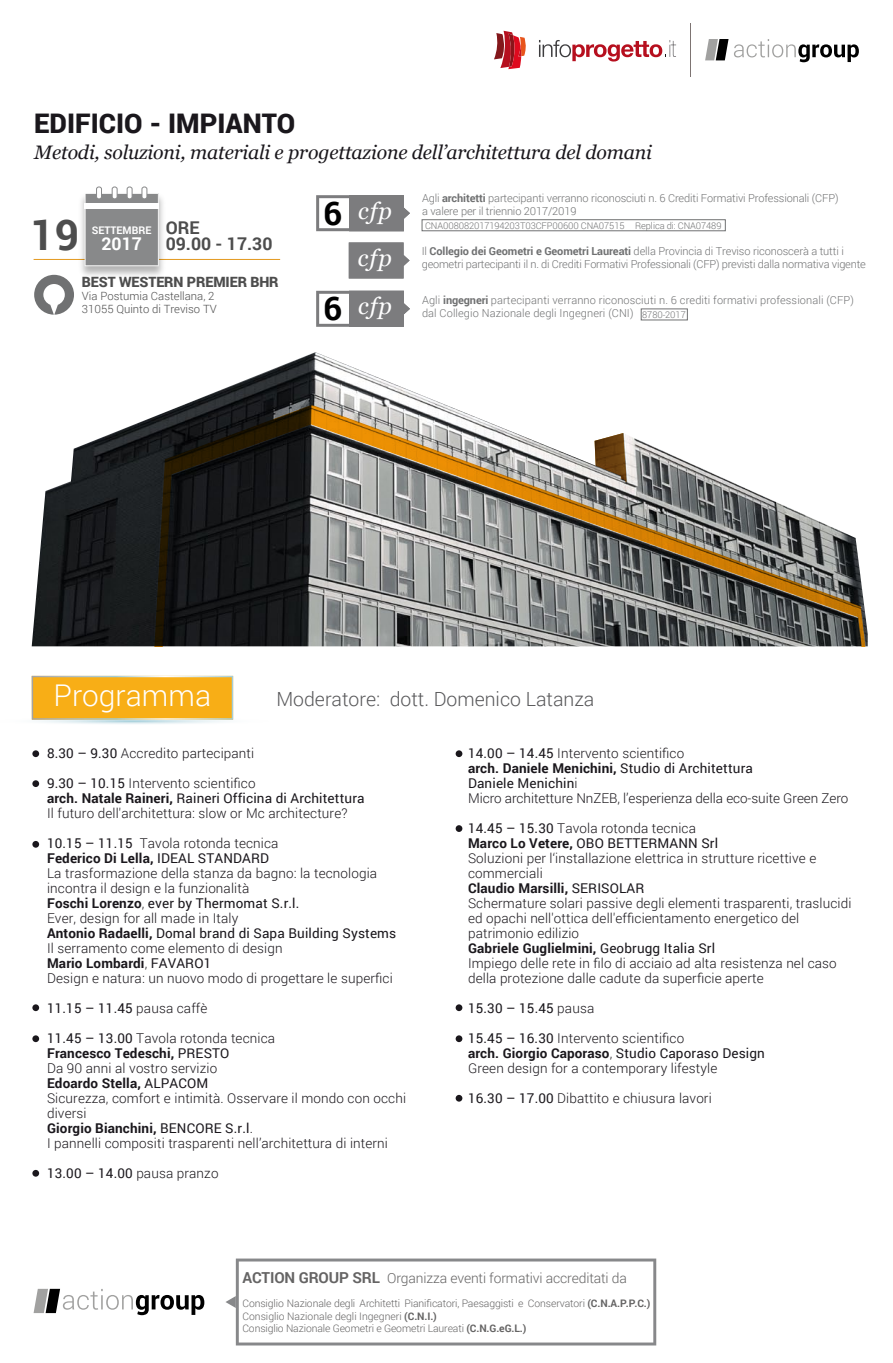
<style>
.page{position:relative;width:893px;height:1363px;background:#fff}
.page>*{position:absolute;margin:0;border:0;box-sizing:border-box;transform-origin:0 0}
.t1{font:700 42.45px "Roboto";color:#4d4d4d}
.t2{font:700 32.55px "Roboto";color:#000}
.t3{font:300 30px "Roboto";color:#fff}
.t4{font:900 27px "Roboto";color:#1a171c}
.t5{font:italic 23.4px "Georgia";letter-spacing:.05em;color:#fff}
.t6{font:italic 19.5px "Georgia";letter-spacing:-.01em;color:#1a171c}
.t7{font:300 19.5px "Roboto";color:#58585a}
.t8{font:700 17.55px/16.2px "Roboto";color:#4d4d4d}
.t9{font:700 17.55px "Roboto";color:#fff}
.t10{font:900 14.1px "Roboto";letter-spacing:-.005em;color:#4d4d4d}
.t11{font:300 13.95px "Roboto";letter-spacing:-.01em;color:#656464}
.t12{font:300 13.5px/15px "Roboto";letter-spacing:.01em;color:#1a171c}
.t13{font:13.5px "Roboto";letter-spacing:.01em;color:#1a171c}
.t14{font:300 11.4px/13.2px "Roboto";color:#4d4d4d}
.t15{font:300 10.95px/13px "Roboto";letter-spacing:-.01em;color:#707172}
.t16{font:300 10.95px/13px "Roboto";letter-spacing:.01em;color:#707172}
.t17{font:700 10.5px "Roboto";color:#fff}
.t18{font:300 10.35px/12.5px "Roboto";letter-spacing:-.01em;color:#656464}
.t19{font:300 9.3px "Roboto";letter-spacing:-.01em;color:#707172}
.s1{font-weight:700}
.s2{font-weight:400}
.s3{font-weight:300}
.s4{font-weight:700;font-size:15.15px}
</style>
<div class="page">
<svg style="left:31px;top:676px;width:203px;height:48px;background:#f2b636"></svg>
<div style="left:32px;top:750px;width:7px;height:7px;background:#1a171c;border-radius:50%"></div>
<div style="left:32px;top:780px;width:7px;height:7px;background:#1a171c;border-radius:50%"></div>
<div style="left:32px;top:841px;width:7px;height:6px;background:#1a171c;border-radius:50%"></div>
<div style="left:32px;top:1004px;width:7px;height:7px;background:#1a171c;border-radius:50%"></div>
<div style="left:32px;top:1035px;width:7px;height:7px;background:#1a171c;border-radius:50%"></div>
<svg style="left:456px;top:1095px;width:6px;height:6px"></svg>
<div style="left:456px;top:825px;width:6px;height:7px;background:#1a171c;border-radius:50%"></div>
<div style="left:456px;top:1004px;width:6px;height:7px;background:#1a171c;border-radius:50%"></div>
<div style="left:456px;top:1035px;width:6px;height:7px;background:#1a171c;border-radius:50%"></div>
<div style="left:32px;top:1170px;width:7px;height:6px;background:#1a171c;border-radius:50%"></div>
<div style="left:456px;top:750px;width:6px;height:7px;background:#1a171c;border-radius:50%"></div>
<svg style="left:494px;top:31px;width:32px;height:38px"></svg>
<svg style="left:539px;top:40px;width:137px;height:22px"></svg>
<hr style="left:691px;top:23px;width:1px;height:53px;background:#7d7472">
<svg style="left:734px;top:39px;width:125px;height:23px"></svg>
<svg style="left:705px;top:39px;width:23px;height:21px"></svg>
<svg style="left:225px;top:1258px;width:431px;height:87px"></svg>
<svg style="left:34px;top:1289px;width:170px;height:26px"></svg>
<hr style="left:34px;top:259px;width:246px;height:1px;background:#e3991e">
<img style="left:76px;top:190px;width:92px;height:86px">
<svg style="left:85px;top:193px;width:74px;height:73px;background:#909191"></svg>
<hr style="left:85px;top:203px;width:74px;height:2px;background:#fff">
<hr style="left:85px;top:206px;width:74px;height:2px;background:#fff">
<div style="left:97px;top:187px;width:5px;height:12px;background:#fff;border-radius:2px"></div>
<div style="left:96px;top:186px;width:6px;height:13px;border:1px solid #88898a;border-radius:2px"></div>
<div style="left:112px;top:187px;width:5px;height:12px;background:#fff;border-radius:2px"></div>
<div style="left:112px;top:186px;width:6px;height:13px;border:1px solid #88898a;border-radius:2px"></div>
<div style="left:127px;top:187px;width:5px;height:12px;background:#fff;border-radius:2px"></div>
<div style="left:127px;top:186px;width:6px;height:13px;border:1px solid #88898a;border-radius:2px"></div>
<div style="left:142px;top:187px;width:5px;height:12px;background:#fff;border-radius:2px"></div>
<div style="left:141px;top:186px;width:6px;height:13px;border:1px solid #88898a;border-radius:2px"></div>
<img style="left:32px;top:352px;width:414px;height:294px">
<svg style="left:153px;top:405px;width:715px;height:241px"></svg>
<svg style="left:595px;top:433px;width:32px;height:49px;background:#896d4d"></svg>
<svg style="left:34px;top:275px;width:40px;height:40px"></svg>
<svg style="left:316px;top:195px;width:94px;height:36px"></svg>
<svg style="left:316px;top:291px;width:94px;height:36px"></svg>
<svg style="left:349px;top:242px;width:61px;height:36px;background:#878789"></svg>
<div style="left:422px;top:219px;width:304px;height:12px;border:1px solid #707172"></div>
<div style="left:641px;top:308px;width:47px;height:12px;border:1px solid #707172"></div>
<h3 class="t4" style="left:34px;top:104px;width:263px">EDIFICIO - IMPIANTO</h3>
<h3 class="t6" style="left:34px;top:140px;width:619px">Metodi, soluzioni, materiali e progettazione dell’architettura del domani</h3>
<h1 class="t1" style="left:31px;top:205px;width:50px">19</h1>
<p class="t17" style="left:92px;top:223px;width:61px">SETTEMBRE</p>
<p class="t8" style="left:166px;top:219px;width:108px">ORE<br>09.00 - 17.30</p>
<p class="t10" style="left:82px;top:272px;width:198px">BEST WESTERN PREMIER BHR</p>
<p class="t14" style="left:82px;top:289px;width:136px">Via Postumia Castellana, 2<br>31055 Quinto di Treviso TV</p>
<p class="t9" style="left:102px;top:232px;width:42px">2017</p>
<h2 class="t2" style="left:324px;top:190px;width:20px">6</h2>
<h2 class="t2" style="left:324px;top:286px;width:20px">6</h2>
<h3 class="t5" style="left:358px;top:196px;width:36px">cfp</h3>
<p class="t15" style="left:422px;top:191px;width:418px">Agli <span class="s1">architetti</span> partecipanti verranno riconosciuti n. 6 Crediti Formativi Professionali (CFP) a valere per il triennio 2017/2019</p>
<p class="t19" style="left:425px;top:219px;width:298px">CNA008082017194203T03CFP00600 CNA07515 Replica di: CNA07489</p>
<h3 class="t5" style="left:358px;top:243px;width:36px">cfp</h3>
<p class="t15" style="left:422px;top:244px;width:445px">Il <span class="s1">Collegio dei Geometri e Geometri Laureati</span> della Provincia di Treviso riconoscerà a tutti i geometri partecipanti il n. di Crediti Formativi Professionali (CFP) previsti dalla normativa vigente</p>
<h3 class="t5" style="left:358px;top:292px;width:36px">cfp</h3>
<p class="t16" style="left:422px;top:293px;width:433px">Agli <span class="s1">ingegneri</span> partecipanti verranno riconosciuti n. 6 crediti formativi professionali (CFP) dal Collegio Nazionale degli Ingegneri (CNI)</p>
<p class="t19" style="left:642px;top:308px;width:45px">8780-2017</p>
<h3 class="t3" style="left:54px;top:674px;width:159px">Programma</h3>
<h3 class="t7" style="left:276px;top:685px;width:320px">Moderatore: dott. Domenico Latanza</h3>
<p class="t12" style="left:47px;top:745px;width:209px"><span class="s2">8.30 – 9.30</span> Accredito partecipanti</p>
<p class="t12" style="left:47px;top:775px;width:319px"><span class="s2">9.30 – 10.15</span> Intervento scientifico<br><span class="s1">arch. Natale Raineri,</span> <span class="s2">Raineri Officina di Architettura<br></span>Il futuro dell'architettura: slow or Mc architecture?</p>
<p class="t12" style="left:47px;top:835px;width:351px"><span class="s2">10.15 – 11.15</span> Tavola rotonda tecnica<br><span class="s1">Federico Di Lella,</span> <span class="s2">IDEAL STANDARD<br></span>La trasformazione della stanza da bagno: la tecnologia incontra il design e la funzionalità<br><span class="s1">Foschi Lorenzo</span>, <span class="s2">ever by Thermomat S.r.l.<br></span>Ever, design for all made in Italy<br><span class="s1">Antonio Radaelli,</span> <span class="s2">Domal brand di Sapa Building Systems </span>Il serramento come elemento di design<br><span class="s1">Mario Lombardi</span>, <span class="s2">FAVARO1<br></span>Design e natura: un nuovo modo di progettare le superfici</p>
<p class="t13" style="left:47px;top:999px;width:162px">11.15 – 11.45 <span class="s3">pausa caffè</span></p>
<p class="t12" style="left:47px;top:1030px;width:360px"><span class="s2">11.45 – 13.00</span> Tavola rotonda tecnica<br><span class="s1">Francesco Tedeschi,</span> <span class="s2">PRESTO<br></span>Da 90 anni al vostro servizio<br><span class="s1">Edoardo Stella,</span> <span class="s2">ALPACOM<br></span>Sicurezza, comfort e intimità. Osservare il mondo con occhi diversi<br><span class="s1">Giorgio Bianchini,</span> <span class="s2">BENCORE S.r.l</span>.<br>I pannelli compositi trasparenti nell’architettura di interni</p>
<p class="t13" style="left:47px;top:1164px;width:173px">13.00 – 14.00 <span class="s3">pausa pranzo</span></p>
<p class="t12" style="left:468px;top:745px;width:382px"><span class="s2">14.00 – 14.45</span> Intervento scientifico<br><span class="s1">arch. Daniele Menichini,</span> <span class="s2">Studio di Architettura<br>Daniele Menichin</span>i<br>Micro architetture NnZEB, l’esperienza della eco-suite Green Zero</p>
<p class="t12" style="left:468px;top:820px;width:385px"><span class="s2">14.45 – 15.30</span> Tavola rotonda tecnica<br><span class="s1">Marco Lo Vetere,</span> <span class="s2">OBO BETTERMANN Srl<br></span>Soluzioni per l‘installazione elettrica in strutture ricettive e commerciali<br><span class="s1">Claudio Marsilli,</span> <span class="s2">SERISOLAR<br></span>Schermature solari passive degli elementi trasparenti, traslucidi ed opachi nell'ottica dell'efficientamento energetico del patrimonio edilizio<br><span class="s1">Gabriele Guglielmini,</span> <span class="s2">Geobrugg Italia Srl<br></span>Impiego delle rete in filo di acciaio ad alta resistenza nel caso della protezione dalle cadute da superficie aperte</p>
<p class="t13" style="left:468px;top:999px;width:128px">15.30 – 15.45 <span class="s3">pausa</span></p>
<p class="t12" style="left:468px;top:1030px;width:298px"><span class="s2">15.45 – 16.30</span> Intervento scientifico<br><span class="s1">arch. Giorgio Caporaso</span>, <span class="s2">Studio Caporaso Design<br></span>Green design for a contemporary lifestyle</p>
<p class="t12" style="left:468px;top:1090px;width:245px"><span class="s2">16.30 – 17.00</span> Dibattito e chiusura lavori</p>
<p class="t11" style="left:242px;top:1268px;width:386px"><span class="s4">ACTION GROUP SRL</span> Organizza eventi formativi accreditati da</p>
<p class="t18" style="left:242px;top:1297px;width:410px">Consiglio Nazionale degli Architetti Pianificatori, Paesaggisti e Conservatori <span class="s1">(C.N.A.P.P.C.)<br></span>Consiglio Nazionale degli Ingegneri <span class="s1">(C.N.I.)<br></span>Consiglio Nazionale Geometri e Geometri Laureati <span class="s1">(C.N.G.eG.L.)</span></p>
</div>
